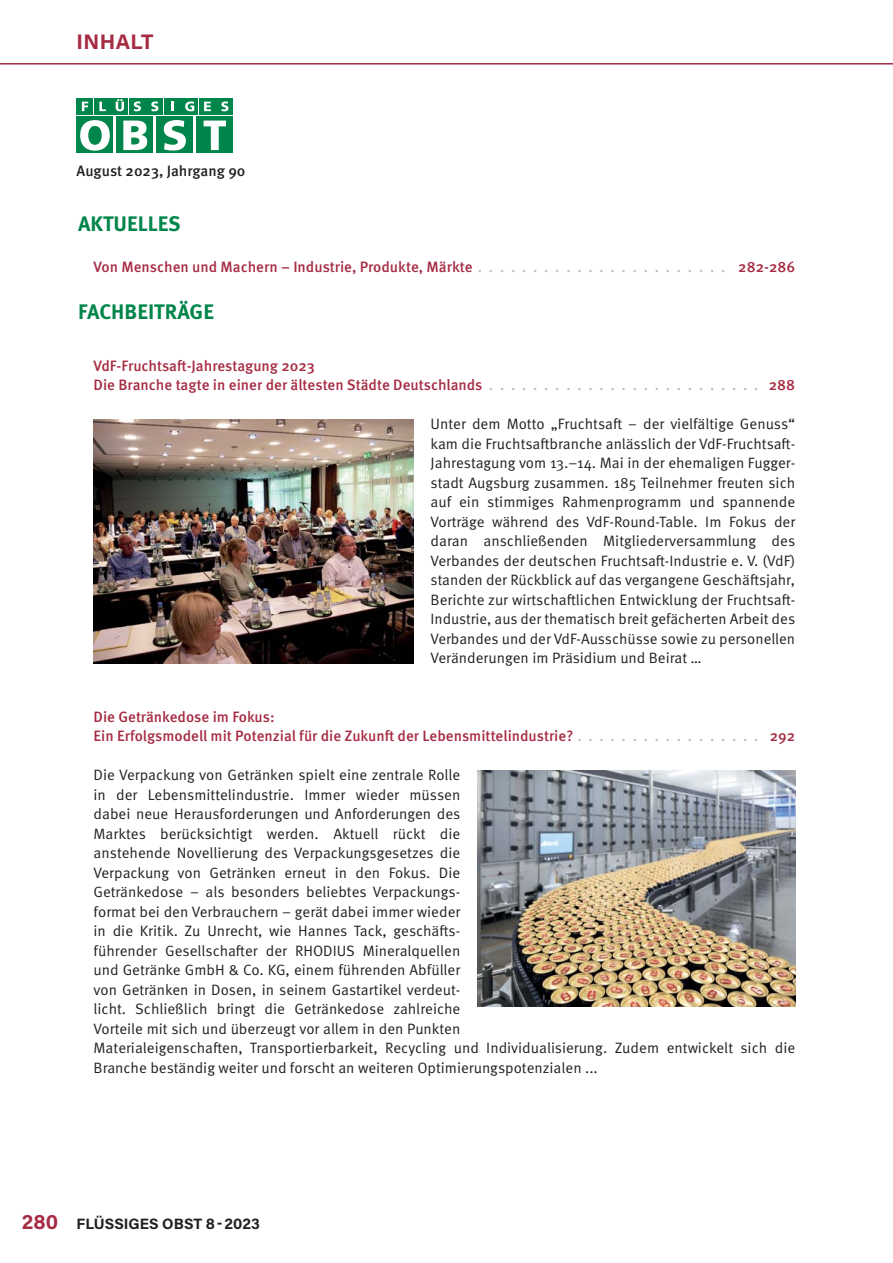
<style>
.page{position:relative;width:893px;height:1263px;background:#fff}
.page>*{position:absolute;margin:0;border:0;box-sizing:border-box;transform-origin:0 0}
.t1{font:700 21px "Meta Pro";color:#00854a}
.t2{font:700 21px "Acumin Pro";letter-spacing:.02em;color:#a62b43}
.t3{font:15px/19.5px "Meta Pro Norm";color:#231f20;text-align:justify}
.t4{font:500 15px/19.5px "Meta Pro";color:#a62b43}
.t5{font:700 15px "Acumin Pro";color:#231f20}
.t6{font:500 15px "Meta Pro";color:#231f20}
.s1{color:#bbbdc0}
.s2{font-size:21px;color:#a62b43}
</style>
<div class="page">
<hr style="left:0;top:63px;width:893px;height:2px;background:#a62b43">
<svg style="left:77px;top:98px;width:16px;height:16px"></svg>
<div style="left:94px;top:98px;width:17px;height:16px;background:#00854a"></div>
<div style="left:112px;top:98px;width:16px;height:16px;background:#00854a"></div>
<div style="left:129px;top:98px;width:17px;height:16px;background:#00854a"></div>
<div style="left:147px;top:98px;width:16px;height:16px;background:#00854a"></div>
<div style="left:164px;top:98px;width:17px;height:16px;background:#00854a"></div>
<svg style="left:82px;top:102px;width:6px;height:9px"></svg>
<svg style="left:99px;top:102px;width:7px;height:9px"></svg>
<svg style="left:116px;top:99px;width:8px;height:12px"></svg>
<svg style="left:134px;top:101px;width:7px;height:10px"></svg>
<svg style="left:151px;top:101px;width:7px;height:10px"></svg>
<svg style="left:171px;top:102px;width:3px;height:9px"></svg>
<div style="left:199px;top:98px;width:17px;height:16px;background:#00854a"></div>
<svg style="left:204px;top:102px;width:7px;height:9px"></svg>
<div style="left:217px;top:98px;width:16px;height:16px;background:#00854a"></div>
<svg style="left:221px;top:101px;width:7px;height:10px"></svg>
<div style="left:182px;top:98px;width:16px;height:16px;background:#00854a"></div>
<svg style="left:185px;top:101px;width:9px;height:10px"></svg>
<div style="left:196px;top:116px;width:37px;height:37px;background:#00854a"></div>
<div style="left:77px;top:116px;width:36px;height:37px;background:#00854a"></div>
<div style="left:116px;top:116px;width:37px;height:37px;background:#00854a"></div>
<div style="left:156px;top:116px;width:37px;height:37px;background:#00854a"></div>
<svg style="left:80px;top:120px;width:30px;height:31px"></svg>
<svg style="left:123px;top:121px;width:24px;height:29px"></svg>
<svg style="left:164px;top:120px;width:22px;height:31px"></svg>
<svg style="left:204px;top:121px;width:22px;height:29px"></svg>
<img style="left:94px;top:420px;width:320px;height:243px">
<img style="left:477px;top:770px;width:318px;height:236px">
<h1 class="t2" style="left:77px;top:32px;width:78px">INHALT</h1>
<p class="t6" style="left:77px;top:165px;width:170px">August 2023, Jahrgang 90</p>
<h1 class="t1" style="left:78px;top:216px;width:104px">AKTUELLES</h1>
<p class="t4" style="left:94px;top:258px;width:703px">Von Menschen und Machern – Industrie, Produkte, Märkte <span class="s1">. . . . . . . . . . . . . . . . . . . . . . .</span> 282-286</p>
<h1 class="t1" style="left:78px;top:304px;width:137px">FACHBEITRÄGE</h1>
<p class="t4" style="left:94px;top:358px;width:703px">VdF-Fruchtsaft-Jahrestagung 2023<br>Die Branche tagte in einer der ältesten Städte Deutschlands <span class="s1">. . . . . . . . . . . . . . . . . . . . . . . . .</span> 288</p>
<p class="t3" style="left:431px;top:416px;width:366px">Unter dem Motto „Fruchtsaft – der vielfältige Genuss“ kam die Fruchtsaftbranche anlässlich der VdF-Fruchtsaft-Jahrestagung vom 13.–14. Mai in der ehemaligen Fugger&shy;stadt Augsburg zusammen. 185 Teilnehmer freuten sich auf ein stimmiges Rahmenprogramm und spannende Vorträge während des VdF-Round-Table. Im Fokus der daran anschließenden Mitgliederversammlung des Verbandes der deutschen Fruchtsaft-Industrie e. V. (VdF) standen der Rückblick auf das vergangene Geschäftsjahr, Berichte zur wirtschaftlichen Entwicklung der Fruchtsaft-Industrie, aus der thematisch breit gefächerten Arbeit des Verbandes und der VdF-Ausschüsse sowie zu personellen Veränderungen im Präsidium und Beirat …</p>
<p class="t4" style="left:94px;top:709px;width:703px">Die Getränkedose im Fokus:<br>Ein Erfolgsmodell mit Potenzial für die Zukunft der Lebensmittelindustrie? <span class="s1">. . . . . . . . . . . . . . . . .</span> 292</p>
<p class="t3" style="left:94px;top:767px;width:703px;text-align:left">Die Verpackung von Getränken spielt eine zentrale Rolle<br>in der Lebensmittelindustrie. Immer wieder müssen<br>dabei neue Herausforderungen und Anforderungen des<br>Marktes berücksichtigt werden. Aktuell rückt die<br>anstehende Novellierung des Verpackungsgesetzes die<br>Verpackung von Getränken erneut in den Fokus. Die<br>Getränkedose – als besonders beliebtes Verpackungs-<br>format bei den Verbrauchern – gerät dabei immer wieder<br>in die Kritik. Zu Unrecht, wie Hannes Tack, geschäfts-<br>führender Gesellschafter der RHODIUS Mineralquellen<br>und Getränke GmbH &amp; Co. KG, einem führenden Abfüller<br>von Getränken in Dosen, in seinem Gastartikel verdeut-<br>licht. Schließlich bringt die Getränkedose zahlreiche<br>Vorteile mit sich und überzeugt vor allem in den Punkten<br>Materialeigenschaften, Transportierbarkeit, Recycling und Individualisierung. Zudem entwickelt sich die Branche beständig weiter und forscht an weiteren Optimierungspotenzialen ...</p>
<p class="t5" style="left:22px;top:1216px;width:240px"><span class="s2">280</span> FLÜSSIGES OBST 8 - 2023</p>
</div>
